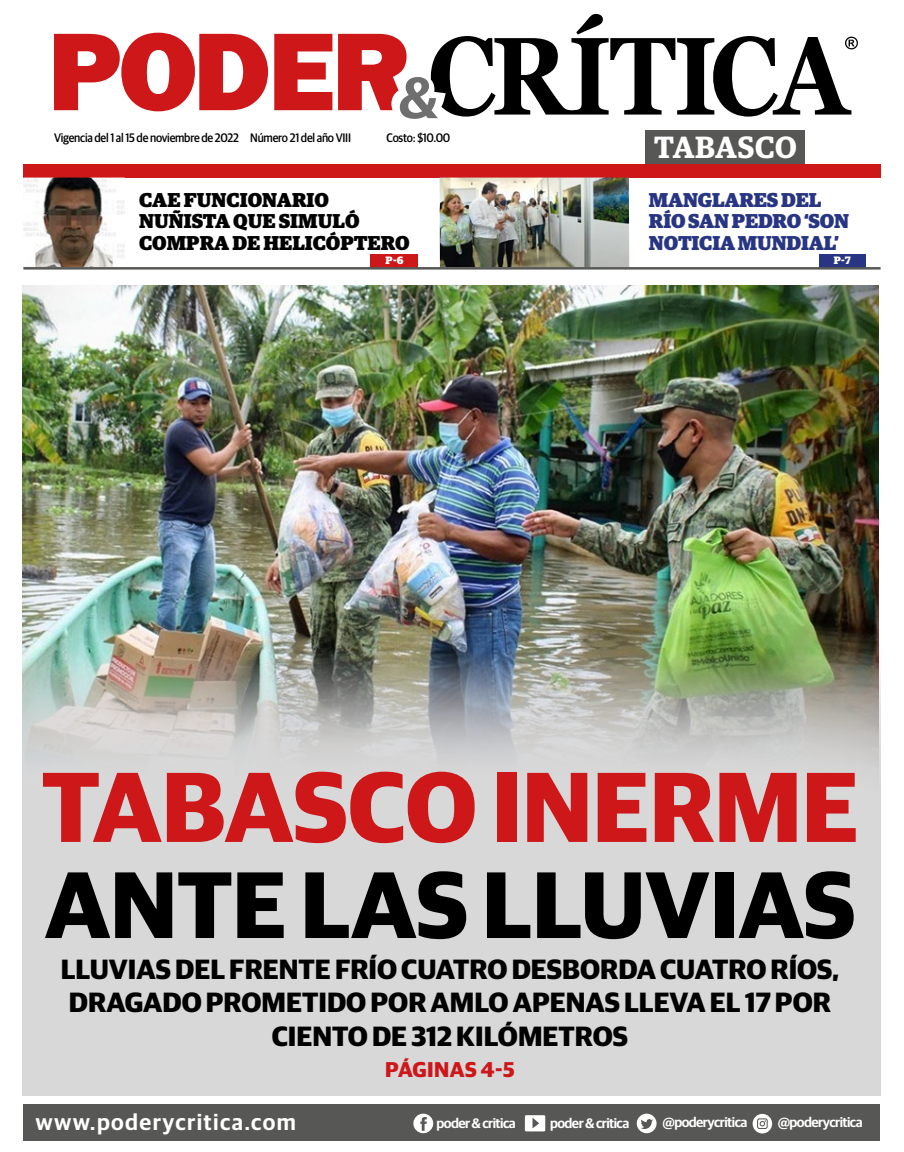
<style>
.page{position:relative;width:904px;height:1152px;background:#fff}
.page>*{position:absolute;margin:0;border:0;box-sizing:border-box;transform-origin:0 0}
.t1{font:700 99.62px "Guardian Sans";color:#cd1719}
.t2{font:700 94.62px "Guardian Sans";color:#000}
.t3{font:600 30.75px "Guardian Egyp";letter-spacing:.015em;color:#fff}
.t4{font:700 27.88px/33.2px "Guardian Sans";color:#000;text-align:center}
.t5{font:600 22.5px "Guardian Sans";letter-spacing:.06em;color:#fff}
.t6{font:700 21.5px "Guardian Sans";letter-spacing:.02em;color:#cd1719}
.t7{font:900 20.12px/21.6px "Guardian Egyp";color:#000}
.t8{font:900 20.12px/21.6px "Guardian Egyp";letter-spacing:-.01em;color:#283583}
.t9{font:600 13.75px "Guardian Sans";letter-spacing:-.04em;color:#fff}
.t10{font:500 12.38px "Guardian Sans";letter-spacing:-.02em;color:#000;scale:.91 1}
.t11{font:900 10.75px "Guardian Egyp";color:#fff}
</style>
<div class="page">
<img style="left:22px;top:285px;width:856px;height:365px">
<svg style="left:438px;top:14px;width:413px;height:103px"></svg>
<svg style="left:54px;top:33px;width:384px;height:86px"></svg>
<svg style="left:845px;top:37px;width:13px;height:12px"></svg>
<svg style="left:22px;top:650px;width:858px;height:445px;background:#cdcecd"></svg>
<div style="left:23px;top:1104px;width:856px;height:36px;background:#575756"></div>
<svg style="left:525px;top:1115px;width:20px;height:16px"></svg>
<svg style="left:752px;top:1113px;width:20px;height:20px"></svg>
<svg style="left:636px;top:1113px;width:20px;height:20px"></svg>
<svg style="left:413px;top:1113px;width:20px;height:20px"></svg>
<div style="left:645px;top:130px;width:159px;height:34px;background:#575756"></div>
<div style="left:23px;top:164px;width:857px;height:14px;background:#cd1719"></div>
<div style="left:370px;top:254px;width:47px;height:14px;background:#cd1719"></div>
<div style="left:819px;top:254px;width:46px;height:14px;background:#283583"></div>
<img style="left:439px;top:178px;width:190px;height:89px">
<img style="left:23px;top:178px;width:102px;height:89px">
<hr style="left:23px;top:267px;width:857px;height:2px;background:#575756">
<p class="t10" style="left:54px;top:129px;width:328px">Vigencia del 1 al 15 de noviembre de 2022 Número 21 del año VIII</p>
<p class="t10" style="left:386px;top:129px;width:72px">Costo: $10.00</p>
<p class="t3" style="left:654px;top:124px;width:144px">TABASCO</p>
<p class="t7" style="left:139px;top:186px;width:272px">CAE FUNCIONARIO<br>NUÑISTA QUE SIMULÓ<br>COMPRA DE HELICÓPTERO</p>
<p class="t8" style="left:649px;top:186px;width:202px">MANGLARES DEL<br>RÍO SAN PEDRO ‘SON<br>NOTICIA MUNDIAL’</p>
<p class="t11" style="left:385px;top:252px;width:20px">P-6</p>
<p class="t11" style="left:833px;top:252px;width:18px">P-7</p>
<h1 class="t1" style="left:42px;top:732px;width:818px">TABASCO INERME</h1>
<h2 class="t2" style="left:45px;top:834px;width:812px">ANTE LAS LLUVIAS</h2>
<p class="t4" style="left:61px;top:950px;width:780px">LLUVIAS DEL FRENTE FRÍO CUATRO DESBORDA CUATRO RÍOS,<br>DRAGADO PROMETIDO POR AMLO APENAS LLEVA EL 17 POR<br>CIENTO DE 312 KILÓMETROS</p>
<p class="t5" style="left:35px;top:1106px;width:262px">www.poderycritica.com</p>
<p class="t6" style="left:385px;top:1053px;width:131px">PÁGINAS 4-5</p>
<p class="t9" style="left:436px;top:1113px;width:81px">poder &amp; critica</p>
<p class="t9" style="left:550px;top:1113px;width:81px">poder &amp; critica</p>
<p class="t9" style="left:662px;top:1112px;width:86px">@poderycritica</p>
<p class="t9" style="left:777px;top:1112px;width:86px">@poderycritica</p>
</div>
